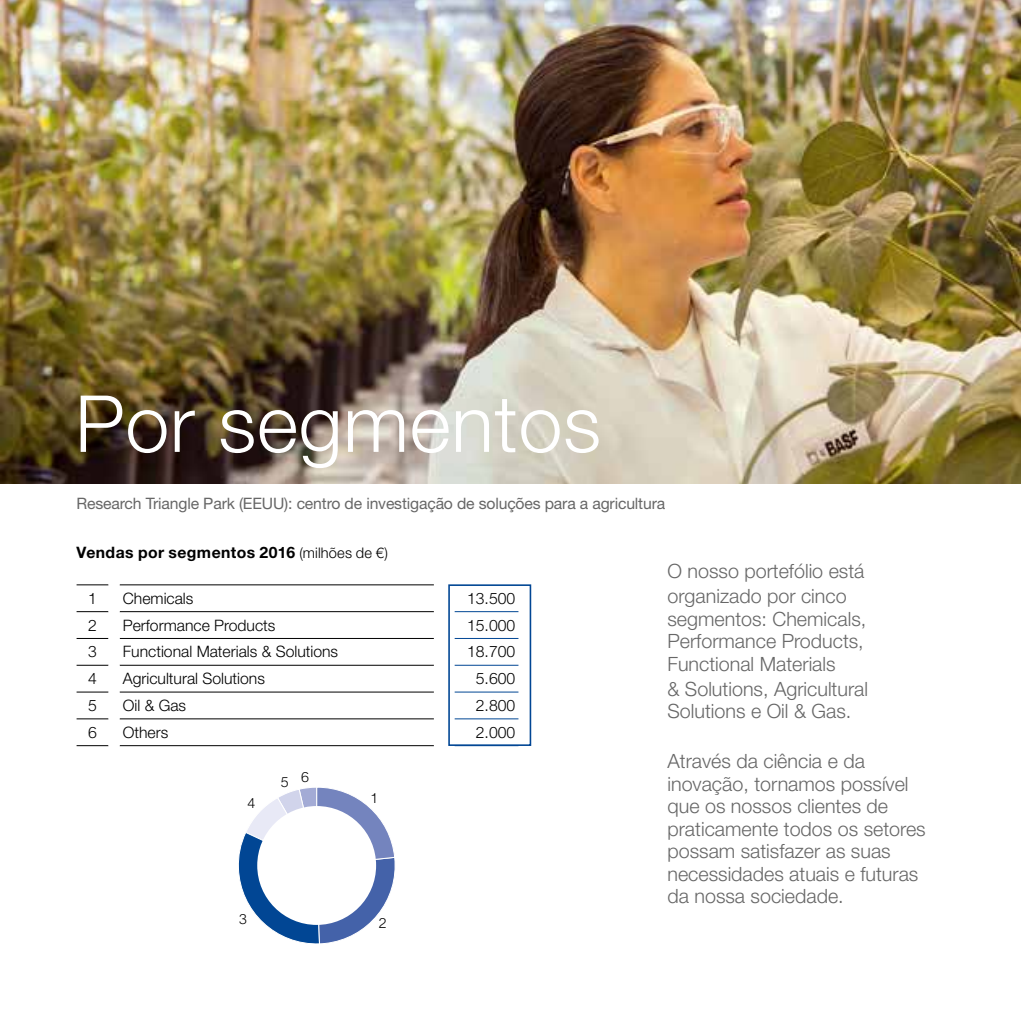
<style>
.page{position:relative;width:1021px;height:1021px;background:#fff}
.page>*{position:absolute;margin:0;border:0;box-sizing:border-box;transform-origin:0 0}
.t1{font:300 78.75px "Helvetica Neue LT Std";letter-spacing:.01em;color:#fff}
.t2{font:300 19.8px/22.5px "Helvetica Finanz Std";color:#676767}
.t3{font:300 15.75px "Helvetica Finanz Std";color:#000}
.t4{font:15.75px "Helvetica Finanz Std";letter-spacing:-.01em;color:#676767}
.t5{font:700 15.75px "Helvetica Finanz Std";letter-spacing:.025em;color:#000}
.t6{font:300 14.17px "Helvetica Finanz Std";color:#000}
.s1{font-weight:300;font-size:14.62px}
</style>
<div class="page">
<img style="left:0;top:0;width:1020px;height:483px">
<hr style="left:77px;top:584px;width:31px;height:1px;background:#000">
<hr style="left:77px;top:611px;width:31px;height:1px;background:#000">
<hr style="left:77px;top:638px;width:31px;height:1px;background:#000">
<hr style="left:77px;top:665px;width:31px;height:1px;background:#000">
<hr style="left:77px;top:691px;width:31px;height:1px;background:#000">
<hr style="left:77px;top:718px;width:31px;height:1px;background:#000">
<hr style="left:77px;top:745px;width:31px;height:1px;background:#000">
<hr style="left:120px;top:584px;width:314px;height:1px;background:#000">
<hr style="left:120px;top:611px;width:314px;height:1px;background:#000">
<hr style="left:120px;top:638px;width:314px;height:1px;background:#000">
<hr style="left:120px;top:665px;width:314px;height:1px;background:#000">
<hr style="left:120px;top:691px;width:314px;height:1px;background:#000">
<hr style="left:120px;top:718px;width:314px;height:1px;background:#000">
<hr style="left:120px;top:745px;width:314px;height:1px;background:#000">
<hr style="left:454px;top:611px;width:64px;height:1px;background:#014694">
<hr style="left:454px;top:638px;width:64px;height:1px;background:#014694">
<hr style="left:454px;top:665px;width:64px;height:1px;background:#014694">
<hr style="left:454px;top:691px;width:64px;height:1px;background:#014694">
<hr style="left:454px;top:718px;width:64px;height:1px;background:#014694">
<div style="left:448px;top:584px;width:83px;height:162px;border:2px solid #014694"></div>
<svg style="left:238px;top:787px;width:157px;height:157px"></svg>
<div style="left:257px;top:806px;width:119px;height:118px;background:#fff;border-radius:50%"></div>
<h1 class="t1" style="left:75px;top:376px;width:527px">Por segmentos</h1>
<p class="t4" style="left:77px;top:494px;width:590px">Research Triangle Park (EEUU): centro de investigação de soluções para a agricultura</p>
<p class="t5" style="left:77px;top:543px;width:313px">Vendas por segmentos 2016 <span class="s1">(milhões de €)</span></p>
<p class="t3" style="left:88px;top:589px;width:10px">1</p>
<p class="t3" style="left:123px;top:589px;width:72px">Chemicals</p>
<p class="t3" style="left:467px;top:589px;width:50px">13.500</p>
<p class="t3" style="left:88px;top:615px;width:10px">2</p>
<p class="t3" style="left:123px;top:615px;width:154px">Performance Products</p>
<p class="t3" style="left:467px;top:615px;width:50px">15.000</p>
<p class="t3" style="left:88px;top:642px;width:10px">3</p>
<p class="t3" style="left:123px;top:642px;width:217px">Functional Materials &amp; Solutions</p>
<p class="t3" style="left:467px;top:642px;width:50px">18.700</p>
<p class="t3" style="left:88px;top:669px;width:10px">4</p>
<p class="t3" style="left:123px;top:669px;width:144px">Agricultural Solutions</p>
<p class="t3" style="left:476px;top:669px;width:41px">5.600</p>
<p class="t3" style="left:88px;top:696px;width:10px">5</p>
<p class="t3" style="left:123px;top:696px;width:65px">Oil &amp; Gas</p>
<p class="t3" style="left:476px;top:696px;width:41px">2.800</p>
<p class="t3" style="left:88px;top:723px;width:10px">6</p>
<p class="t3" style="left:123px;top:723px;width:47px">Others</p>
<p class="t3" style="left:476px;top:723px;width:41px">2.000</p>
<p class="t6" style="left:247px;top:794px;width:9px">4</p>
<p class="t6" style="left:281px;top:773px;width:9px">5</p>
<p class="t6" style="left:301px;top:768px;width:9px">6</p>
<p class="t6" style="left:239px;top:910px;width:9px">3</p>
<p class="t6" style="left:370px;top:789px;width:9px">1</p>
<p class="t6" style="left:379px;top:914px;width:9px">2</p>
<p class="t2" style="left:667px;top:558px;width:198px;line-height:25px">O nosso portefólio está organizado por cinco</p>
<p class="t2" style="left:667px;top:607px;width:200px">segmentos: Chemicals,<br>Performance Products,<br>Functional Materials</p>
<p class="t2" style="left:667px;top:677px;width:202px">&amp; Solutions, Agricultural<br>Solutions e Oil &amp; Gas.</p>
<p class="t2" style="left:667px;top:749px;width:260px">Através da ciência e da inovação, tornamos possível que os nossos clientes de praticamente todos os setores possam satisfazer as suas necessidades atuais e futuras da nossa sociedade.</p>
</div>
